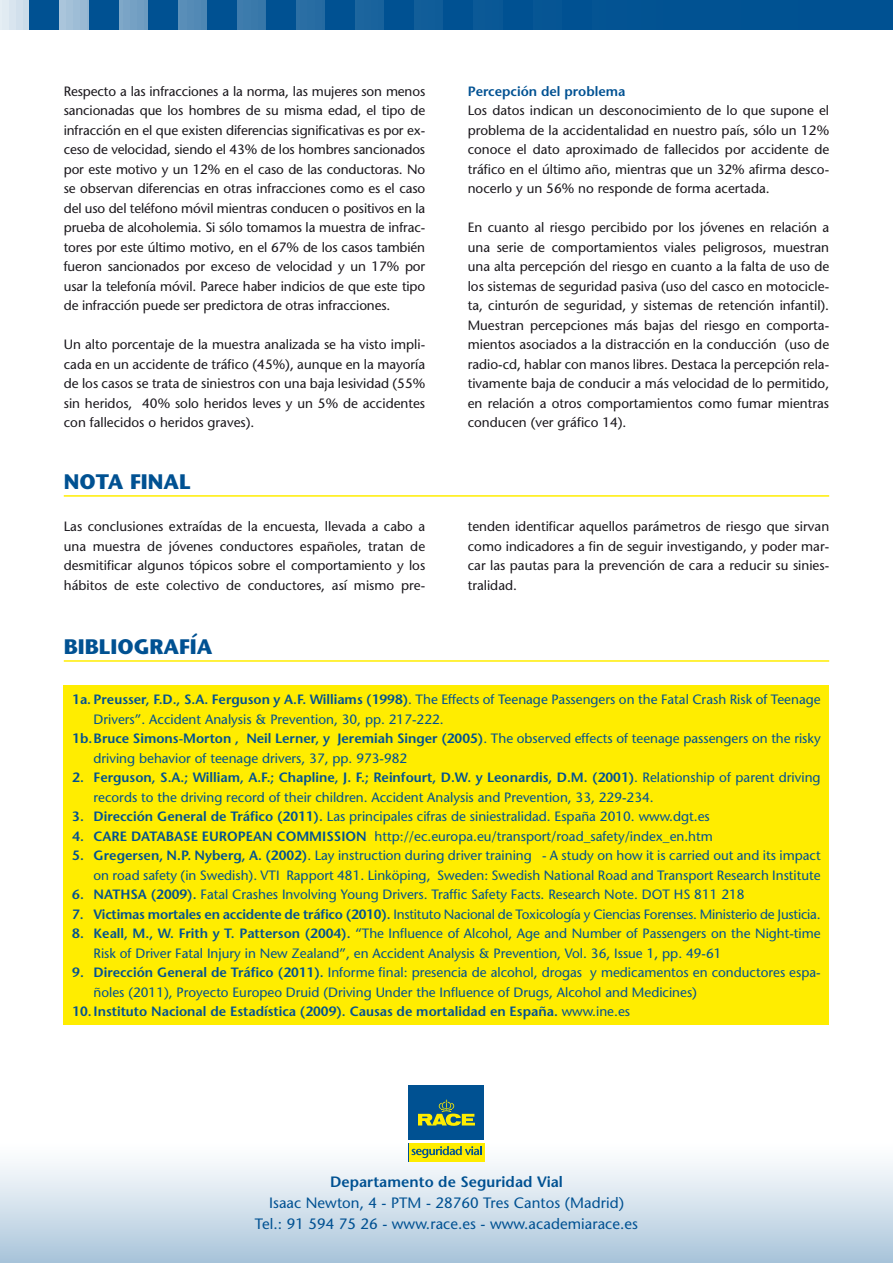
<style>
.page{position:relative;width:893px;height:1263px;background:#fff}
.page>*{position:absolute;margin:0;border:0;box-sizing:border-box;transform-origin:0 0}
.t1{font:700 21px "Stone Sans";color:#005192}
.t2{font:15px/21px "Stone Sans";letter-spacing:.005em;color:#005192;text-align:center}
.t3{font:600 15px "Stone Sans";letter-spacing:.005em;color:#005192}
.t4{font:13.5px/19.5px "Stone Sans";color:#1a171c;text-align:justify}
.t5{font:13.5px/19.5px "Stone Sans";color:#005192}
.t6{font:600 13.5px "Stone Sans";color:#005192}
.s1{font-weight:600}
.s2{font-weight:400}
</style>
<div class="page">
<div style="left:0;top:1109px;width:893px;height:154px;background:linear-gradient(to bottom,#fff,#b0c9dd)"></div>
<svg style="left:408px;top:1142px;width:76px;height:19px"></svg>
<div style="left:409px;top:1143px;width:75px;height:18px;background:#ffed00"></div>
<div style="left:408px;top:1085px;width:76px;height:55px;background:#005192"></div>
<svg style="left:418px;top:1099px;width:57px;height:27px"></svg>
<svg style="left:411px;top:1146px;width:71px;height:12px"></svg>
<svg style="left:0;top:0;width:893px;height:29px;background:#246aa1"></svg>
<div style="left:30px;top:0;width:29px;height:29px;background:#005192"></div>
<div style="left:89px;top:0;width:29px;height:29px;background:#005192"></div>
<div style="left:148px;top:0;width:29px;height:29px;background:#005192"></div>
<div style="left:207px;top:0;width:30px;height:29px;background:#005192"></div>
<div style="left:266px;top:0;width:30px;height:29px;background:#005192"></div>
<div style="left:325px;top:0;width:30px;height:29px;background:#005192"></div>
<div style="left:384px;top:0;width:30px;height:29px;background:#005192"></div>
<div style="left:444px;top:0;width:29px;height:29px;background:#005192"></div>
<div style="left:503px;top:0;width:29px;height:29px;background:#005192"></div>
<div style="left:562px;top:0;width:29px;height:29px;background:#005192"></div>
<div style="left:64px;top:685px;width:765px;height:340px;background:#ffed00"></div>
<hr style="left:64px;top:495px;width:765px;height:2px;background:#ffed00">
<hr style="left:64px;top:660px;width:765px;height:2px;background:#ffed00">
<p class="t4" style="left:64px;top:81px;width:363px">Respecto a las infracciones a la norma, las mujeres son menos sancionadas que los hombres de su misma edad, el tipo de infracción en el que existen diferencias significativas es por ex&shy;ceso de velocidad, siendo el 43% de los hombres sancionados por este motivo y un 12% en el caso de las conductoras. No se observan diferencias en otras infracciones como es el caso del uso del teléfono móvil mientras conducen o positivos en la prueba de alcoholemia. Si sólo tomamos la muestra de infrac&shy;tores por este último motivo, en el 67% de los casos también fueron sancionados por exceso de velocidad y un 17% por usar la telefonía móvil. Parece haber indicios de que este tipo de infracción puede ser predictora de otras infracciones.</p>
<p class="t4" style="left:64px;top:335px;width:363px">Un alto porcentaje de la muestra analizada se ha visto impli&shy;cada en un accidente de tráfico (45%), aunque en la mayoría de los casos se trata de siniestros con una baja lesividad (55% sin heridos, 40% solo heridos leves y un 5% de accidentes con fallecidos o heridos graves).</p>
<h1 class="t1" style="left:64px;top:469px;width:128px">NOTA FINAL</h1>
<p class="t4" style="left:64px;top:517px;width:363px">Las conclusiones extraídas de la encuesta, llevada a cabo a una muestra de jóvenes conductores españoles, tratan de desmitificar algunos tópicos sobre el comportamiento y los hábitos de este colectivo de conductores, así mismo pre-</p>
<h1 class="t1" style="left:64px;top:634px;width:150px">BIBLIOGRAFÍA</h1>
<p class="t6" style="left:468px;top:83px;width:159px">Percepción del problema</p>
<p class="t4" style="left:468px;top:101px;width:363px">Los datos indican un desconocimiento de lo que supone el problema de la accidentalidad en nuestro país, sólo un 12% conoce el dato aproximado de fallecidos por accidente de tráfico en el último año, mientras que un 32% afirma desco&shy;nocerlo y un 56% no responde de forma acertada.</p>
<p class="t4" style="left:468px;top:218px;width:363px">En cuanto al riesgo percibido por los jóvenes en relación a una serie de comportamientos viales peligrosos, muestran una alta percepción del riesgo en cuanto a la falta de uso de los sistemas de seguridad pasiva (uso del casco en motocicle&shy;ta, cinturón de seguridad, y sistemas de retención infantil).<br>Muestran percepciones más bajas del riesgo en comporta&shy;mientos asociados a la distracción en la conducción (uso de radio-cd, hablar con manos libres. Destaca la percepción rela&shy;tivamente baja de conducir a más velocidad de lo permitido, en relación a otros comportamientos como fumar mientras conducen (ver gráfico 14).</p>
<p class="t4" style="left:468px;top:517px;width:363px">tenden identificar aquellos parámetros de riesgo que sirvan como indicadores a fin de seguir investigando, y poder mar&shy;car las pautas para la prevención de cara a reducir su sinies&shy;tralidad.</p>
<p class="t5" style="left:72px;top:690px;width:750px"><span class="s1">1a. Preusser, F.D., S.A. Ferguson y A.F. Williams (1998)</span>. The Effects of Teenage Passengers on the Fatal Crash Risk of Teenage</p>
<p class="t5" style="left:94px;top:709px;width:352px">Drivers”. Accident Analysis &amp; Prevention, 30, pp. 217-222.</p>
<p class="t6" style="left:72px;top:730px;width:750px">1b.Bruce Simons-Morton , Neil Lerner, y Jeremiah Singer (2005)<span class="s2">. The observed effects of teenage passengers on the risky</span></p>
<p class="t5" style="left:94px;top:748px;width:315px">driving behavior of teenage drivers, 37, pp. 973-982</p>
<p class="t5" style="left:94px;top:768px;width:728px;text-indent:-21px"><span class="s1">2. Ferguson, S.A.; William, A.F.; Chapline, J. F.; Reinfourt, D.W. y Leonardis, D.M. (2001)</span>. Relationship of parent driving records to the driving record of their children. Accident Analysis and Prevention, 33, 229-234.</p>
<p class="t5" style="left:72px;top:807px;width:639px"><span class="s1">3. Dirección General de Tráfico (2011).</span> Las principales cifras de siniestralidad. España 2010. www.dgt.es</p>
<p class="t5" style="left:72px;top:826px;width:642px"><span class="s1">4. CARE DATABASE EUROPEAN COMMISSION</span> http://ec.europa.eu/transport/road_safety/index_en.htm</p>
<p class="t5" style="left:72px;top:846px;width:750px;text-align:right"><span class="s1">5. Gregersen, N.P. Nyberg, A. (2002)</span>. Lay instruction during driver training - A study on how it is carried out and its impact on road safety (in Swedish). VTI Rapport 481. Linköping, Sweden: Swedish National Road and Transport Research Institute</p>
<p class="t5" style="left:72px;top:885px;width:674px"><span class="s1">6. NATHSA (2009).</span> Fatal Crashes Involving Young Drivers. Traffic Safety Facts. Research Note. DOT HS 811 218</p>
<p class="t5" style="left:72px;top:904px;width:750px"><span class="s1">7. Victimas mortales en accidente de tráfico (2010).</span> Instituto Nacional de Toxicología y Ciencias Forenses. Ministerio de Justicia.</p>
<p class="t5" style="left:94px;top:924px;width:729px;text-indent:-21px"><span class="s1">8. Keall, M., W. Frith y T. Patterson (2004).</span> “The Influence of Alcohol, Age and Number of Passengers on the Night-time<br>Risk of Driver Fatal Injury in New Zealand”, en Accident Analysis &amp; Prevention, Vol. 36, Issue 1, pp. 49-61</p>
<p class="t5" style="left:72px;top:963px;width:750px"><span class="s1">9. Dirección General de Tráfico (2011).</span> Informe final: presencia de alcohol, drogas y medicamentos en conductores espa-</p>
<p class="t5" style="left:94px;top:982px;width:605px">ñoles (2011), Proyecto Europeo Druid (Driving Under the Influence of Drugs, Alcohol and Medicines)</p>
<p class="t6" style="left:72px;top:1003px;width:559px">10.Instituto Nacional de Estadística (2009). Causas de mortalidad en España. <span class="s2">www.ine.es</span></p>
<p class="t3" style="left:330px;top:1172px;width:234px">Departamento de Seguridad Vial</p>
<p class="t2" style="left:255px;top:1192px;width:385px">Isaac Newton, 4 - PTM - 28760 Tres Cantos (Madrid)<br>Tel.: 91 594 75 26 - www.race.es - www.academiarace.es</p>
</div>
